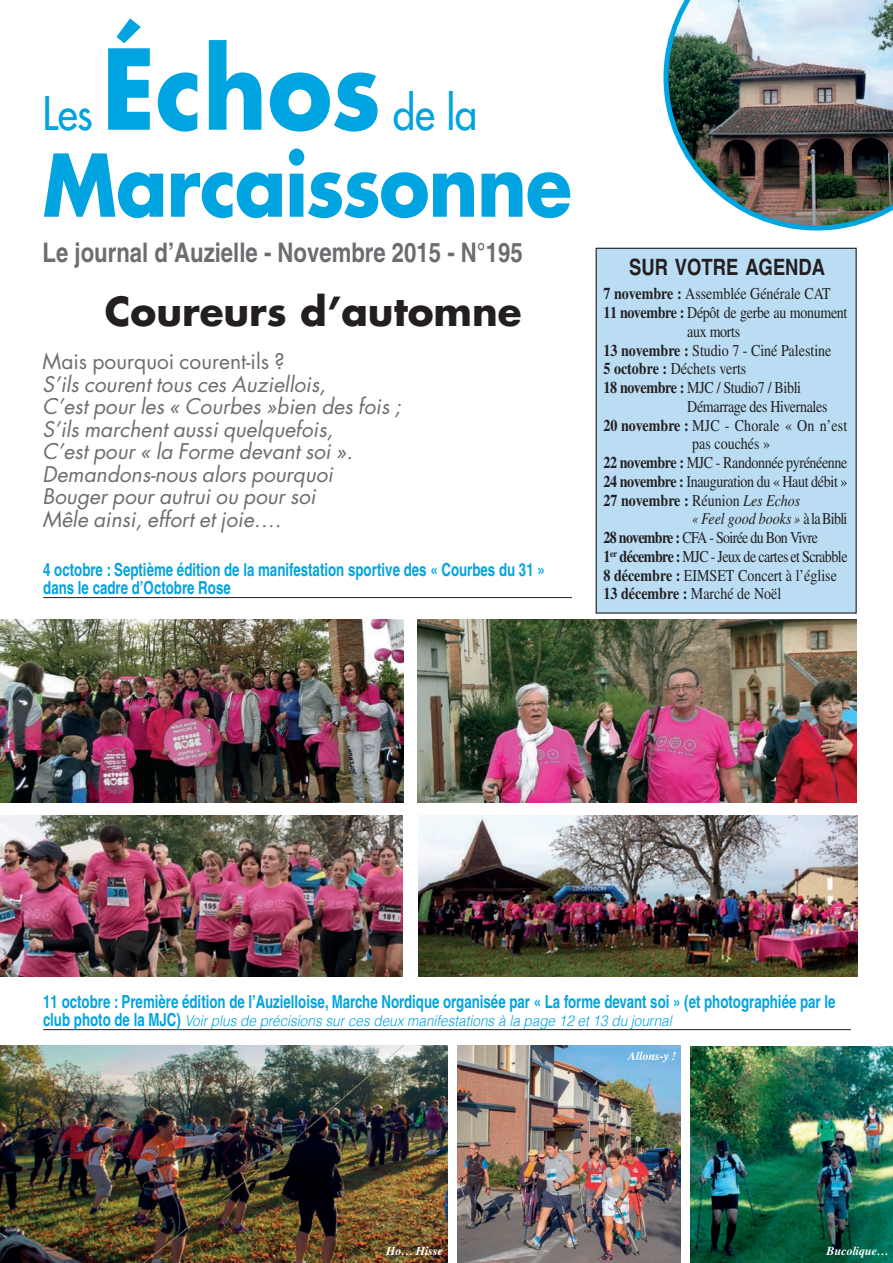
<style>
.page{position:relative;width:893px;height:1263px;background:#fff}
.page>*{position:absolute;margin:0;border:0;box-sizing:border-box;transform-origin:0 0}
.t1{font:700 108px "Futura";letter-spacing:.005em;color:#00a4e0;scale:.9 1}
.t2{font:700 84px "Futura";letter-spacing:-.02em;color:#00a4e0;scale:.9 1}
.t3{font:45px "Futura";letter-spacing:-.01em;color:#00a4e0;scale:.9 1}
.t4{font:700 39px "Futura";color:#231f20}
.t5{font:700 condensed 27px "Helvetica";color:#6c6d70}
.t6{font:700 condensed 22.5px "Helvetica";color:#231f20}
.t7{font:italic 21px/22.5px "Futura";color:#6c6d70}
.t8{font:21px "Futura";color:#6c6d70}
.t9{font:700 condensed 18px/18px "Helvetica";color:#00a4e0;scale:.9 1}
.t10{font:16.5px "Times";letter-spacing:-.025em;color:#231f20;scale:.85 1}
.t11{font:16.5px "Times";color:#231f20;scale:.85 1}
.t12{font:16.5px "Times";letter-spacing:-.05em;color:#231f20;scale:.85 1}
.t13{font:16.5px "Times";letter-spacing:.01em;color:#231f20;scale:.85 1}
.t14{font:700 16.5px "Times";color:#231f20;scale:.85 1}
.t15{font:italic 16.5px "Times";color:#231f20;scale:.85 1}
.t16{font:italic 300 15px "Helvetica";color:#00a4e0;scale:.9 1}
.t17{font:italic 700 12.15px "Times";letter-spacing:-.005em;color:#fff}
.t18{font:italic 700 12px "Times";letter-spacing:-.005em;color:#fff}
.s1{font-weight:700}
.s2{font-weight:400}
.s3{font-weight:400;font-style:italic}
.s4{font-style:normal}
.s5{font-weight:700;font-style:normal;font-stretch:condensed;font-size:18px}
</style>
<div class="page">
<img style="left:663px;top:0;width:230px;height:230px">
<hr style="left:43px;top:597px;width:529px;height:1px;background:#231f20">
<img style="left:0;top:1045px;width:447px;height:218px">
<img style="left:691px;top:1046px;width:202px;height:217px">
<img style="left:418px;top:619px;width:438px;height:183px">
<img style="left:418px;top:815px;width:439px;height:162px">
<hr style="left:43px;top:1029px;width:808px;height:1px;background:#231f20">
<img style="left:0;top:619px;width:404px;height:183px">
<img style="left:0;top:815px;width:403px;height:162px">
<img style="left:457px;top:1045px;width:223px;height:218px">
<div style="left:596px;top:248px;width:260px;height:365px;background:#baddf4"></div>
<div style="left:596px;top:248px;width:261px;height:366px;border:1px solid #231f20"></div>
<h1 class="t1" style="left:102px;top:17px;width:312px">Échos</h1>
<h3 class="t3" style="left:393px;top:84px;width:95px">de la</h3>
<h2 class="t2" style="left:43px;top:129px;width:590px">Marcaissonne</h2>
<h3 class="t5" style="left:43px;top:236px;width:482px">Le journal d’Auzielle - Novembre 2015 - N°195</h3>
<h3 class="t4" style="left:105px;top:285px;width:418px">Coureurs d’automne</h3>
<h3 class="t3" style="left:43px;top:84px;width:57px">Les</h3>
<p class="t8" style="left:43px;top:348px;width:244px">Mais pourquoi courent-ils ?</p>
<p class="t7" style="left:43px;top:373px;width:360px">S’ils courent tous ces Auziellois,<br>C’est pour les « Courbes »bien des fois ; S’ils marchent aussi quelquefois,<br>C’est pour « la Forme devant soi ».<br>Demandons-nous alors pourquoi Bouger pour autrui ou pour soi<br>Mêle ainsi, effort et joie….</p>
<p class="t9" style="left:43px;top:560px;width:559px">4 octobre : Septième édition de la manifestation sportive des « Courbes du 31 » dans le cadre d’Octobre Rose</p>
<h3 class="t6" style="left:629px;top:253px;width:198px">SUR VOTRE AGENDA</h3>
<p class="t11" style="left:603px;top:285px;width:269px"><span class="s1">7 novembre :</span> Assemblée Générale CAT</p>
<p class="t10" style="left:603px;top:303px;width:289px"><span class="s1">11 novembre :</span> Dépôt de gerbe au monument</p>
<p class="t10" style="left:687px;top:322px;width:64px">aux morts</p>
<p class="t11" style="left:603px;top:341px;width:270px"><span class="s1">13 novembre :</span> Studio 7 - Ciné Palestine</p>
<p class="t11" style="left:603px;top:360px;width:170px"><span class="s1">5 octobre :</span> Déchets verts</p>
<p class="t10" style="left:603px;top:378px;width:234px"><span class="s1">18 novembre :</span> MJC / Studio7 / Bibli</p>
<p class="t10" style="left:687px;top:397px;width:166px">Démarrage des Hivernales</p>
<p class="t13" style="left:603px;top:416px;width:288px"><span class="s1">20 novembre :</span> MJC - Chorale « On n’est</p>
<p class="t11" style="left:692px;top:435px;width:93px">pas couchés »</p>
<p class="t10" style="left:603px;top:453px;width:289px"><span class="s1">22 novembre :</span> MJC - Randonnée pyrénéenne</p>
<p class="t10" style="left:603px;top:472px;width:288px"><span class="s1">24 novembre :</span> Inauguration du « Haut débit »</p>
<p class="t14" style="left:603px;top:490px;width:233px">27 novembre : <span class="s2">Réunion</span> <span class="s3">Les Echos</span></p>
<p class="t15" style="left:692px;top:510px;width:184px">« Feel good books » <span class="s4">à la Bibli</span></p>
<p class="t12" style="left:603px;top:528px;width:254px"><span class="s1">28 novembre :</span> CFA - Soirée du Bon Vivre</p>
<p class="t10" style="left:603px;top:547px;width:289px"><span class="s1">1</span><sup>er</sup> <span class="s1">décembre :</span> MJC - Jeux de cartes et Scrabble</p>
<p class="t11" style="left:603px;top:566px;width:276px"><span class="s1">8 décembre :</span> EIMSET Concert à l’église</p>
<p class="t11" style="left:603px;top:585px;width:211px"><span class="s1">13 décembre :</span> Marché de Noël</p>
<p class="t9" style="left:43px;top:992px;width:882px">11 octobre : Première édition de l’Auzielloise, Marche Nordique organisée par « La forme devant soi » (et photographiée par le</p>
<p class="t16" style="left:43px;top:1009px;width:700px"><span class="s5">club photo de la MJC)</span> Voir plus de précisions sur ces deux manifestations à la page 12 et 13 du journal</p>
<p class="t18" style="left:628px;top:1049px;width:49px">Allons-y !</p>
<p class="t17" style="left:386px;top:1244px;width:59px">Ho… Hisse</p>
<p class="t17" style="left:827px;top:1244px;width:64px">Bucolique…</p>
</div>
